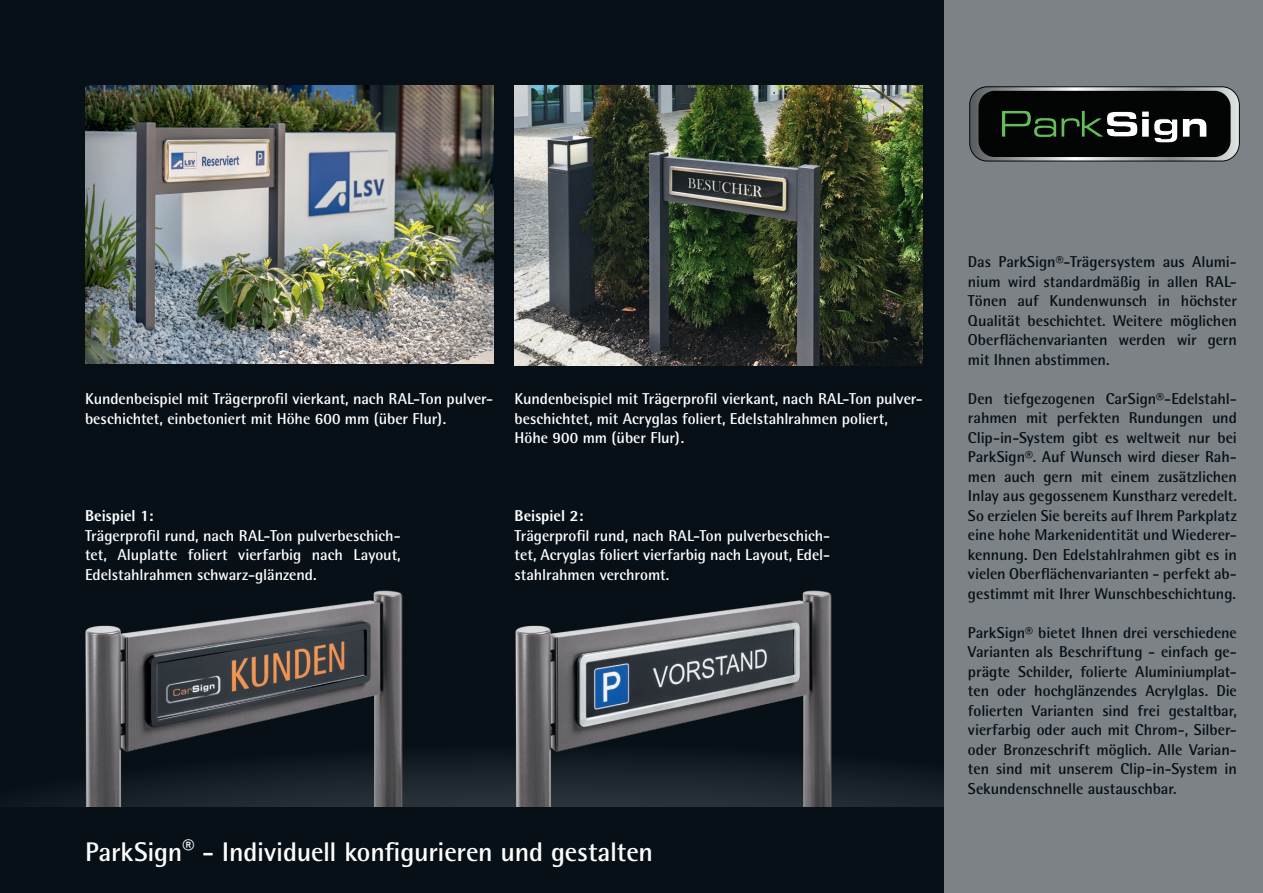
<style>
.page{position:relative;width:1263px;height:893px;background:#071017}
.page>*{position:absolute;margin:0;border:0;box-sizing:border-box;transform-origin:0 0}
.t1{font:700 27px "AT Rotis Semi Sans";letter-spacing:-.01em;color:#fff}
.t2{font:700 15.75px/19.5px "AT Rotis Semi Sans";letter-spacing:-.005em;color:#071017;text-align:justify}
.t3{font:700 15.75px/19.5px "AT Rotis Semi Sans";letter-spacing:-.005em;color:#fff}
.t4{font:800 15.75px "AT Rotis Semi Sans";letter-spacing:.005em;color:#fff}
</style>
<div class="page">
<svg style="left:31px;top:759px;width:913px;height:48px;fill:#192229"></svg>
<img style="left:38px;top:590px;width:399px;height:216px">
<img style="left:465px;top:590px;width:402px;height:216px">
<div style="left:944px;top:0;width:319px;height:893px;background:#7c8286"></div>
<svg style="left:970px;top:87px;width:270px;height:74px;background:#303532"></svg>
<img style="left:514px;top:85px;width:409px;height:281px">
<img style="left:85px;top:85px;width:408px;height:279px">
<p class="t3" style="left:85px;top:389px;width:410px">Kundenbeispiel mit Trägerprofil vierkant, nach RAL-Ton pulver&shy;beschichtet, einbetoniert mit Höhe 600 mm (über Flur).</p>
<p class="t3" style="left:514px;top:389px;width:410px">Kundenbeispiel mit Trägerprofil vierkant, nach RAL-Ton pulver&shy;beschichtet, mit Acryglas foliert, Edelstahlrahmen poliert,<br>Höhe 900 mm (über Flur).</p>
<p class="t4" style="left:85px;top:506px;width:70px">Beispiel 1:</p>
<p class="t3" style="left:85px;top:525px;width:317px;text-align:justify">Trägerprofil rund, nach RAL-Ton pulverbeschich&shy;tet, Aluplatte foliert vierfarbig nach Layout, Edelstahlrahmen schwarz-glänzend.</p>
<p class="t4" style="left:514px;top:506px;width:70px">Beispiel 2:</p>
<p class="t3" style="left:514px;top:525px;width:317px;text-align:justify">Trägerprofil rund, nach RAL-Ton pulverbeschich&shy;tet, Acryglas foliert vierfarbig nach Layout, Edel&shy;stahlrahmen verchromt.</p>
<h1 class="t1" style="left:85px;top:835px;width:569px">ParkSign<sup>®</sup> - Individuell konfigurieren und gestalten</h1>
<p class="t2" style="left:968px;top:252px;width:270px">Das ParkSign®-Trägersystem aus Alumi&shy;nium wird standardmäßig in allen RAL-Tönen auf Kundenwunsch in höchster Qualität beschichtet. Weitere möglichen Oberflächenvarianten werden wir gern mit Ihnen abstimmen.</p>
<p class="t2" style="left:968px;top:388px;width:270px">Den tiefgezogenen CarSign®-Edelstahl&shy;rahmen mit perfekten Rundungen und Clip-in-System gibt es weltweit nur bei ParkSign®. Auf Wunsch wird dieser Rah&shy;men auch gern mit einem zusätzlichen Inlay aus gegossenem Kunstharz veredelt.<br>So erzielen Sie bereits auf Ihrem Parkplatz eine hohe Markenidentität und Wiederer&shy;kennung. Den Edelstahlrahmen gibt es in vielen Oberflächenvarianten - perfekt ab&shy;gestimmt mit Ihrer Wunschbeschichtung.</p>
<p class="t2" style="left:968px;top:622px;width:270px">ParkSign® bietet Ihnen drei verschiedene Varianten als Beschriftung - einfach ge&shy;prägte Schilder, folierte Aluminiumplat&shy;ten oder hochglänzendes Acrylglas. Die folierten Varianten sind frei gestaltbar, vierfarbig oder auch mit Chrom-, Silber&shy;oder Bronzeschrift möglich. Alle Varian&shy;ten sind mit unserem Clip-in-System in Sekundenschnelle austauschbar.</p>
</div>
